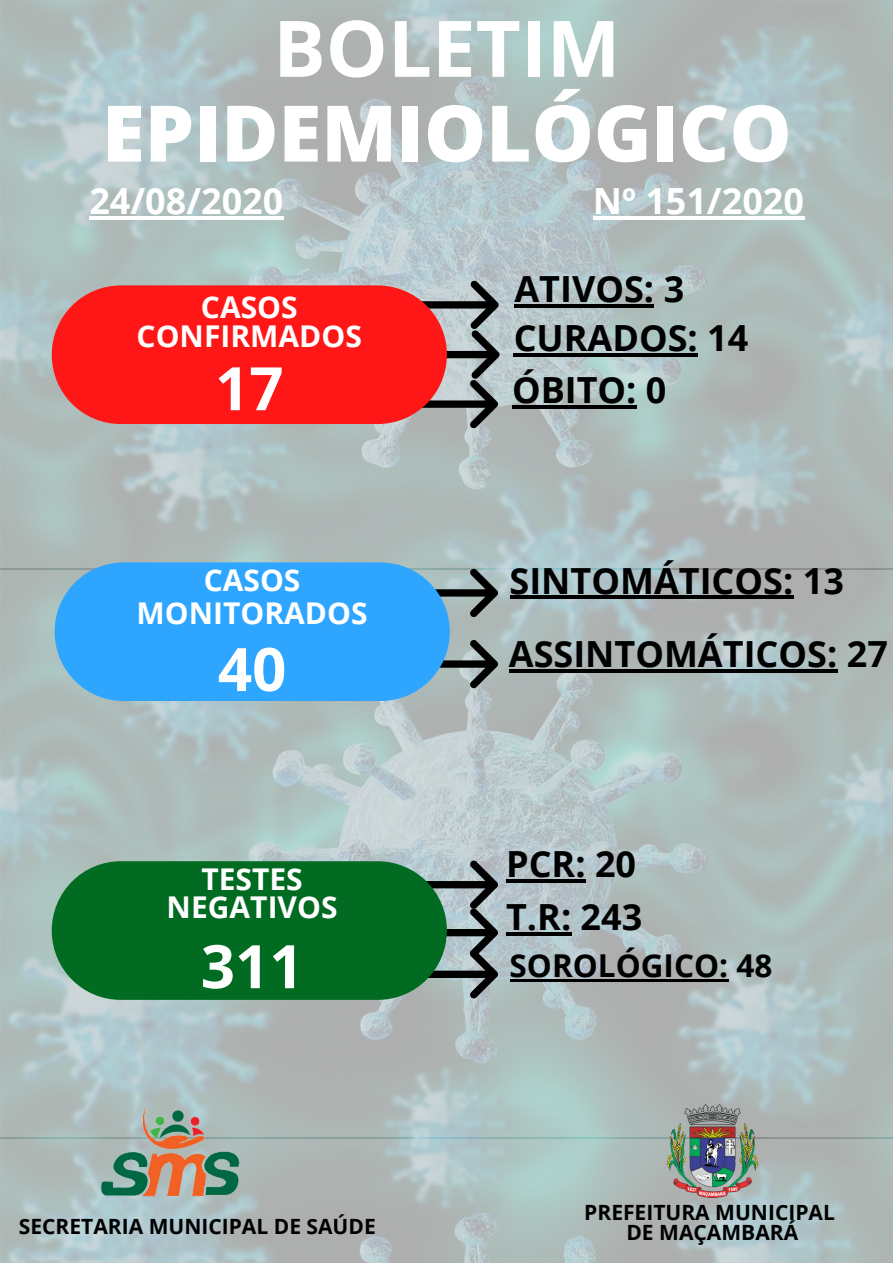
<style>
.page{position:relative;width:893px;height:1263px;background:#fff}
.page>*{position:absolute;margin:0;border:0;box-sizing:border-box;transform-origin:0 0}
.t1{font:800 78px "Open Sans";color:#fff}
.t2{font:700 78px "Open Sans";color:#fff}
.t3{font:700 60px "Open Sans";color:#fff}
.t4{font:700 36px/50.4px "Open Sans";color:#000}
.t5{font:700 36px "Open Sans";color:#fff}
.t6{font:700 31.5px "Open Sans";color:#000}
.t7{font:700 30px/28.1px "Open Sans";color:#fff;text-align:center}
.t8{font:700 21px/19.4px "Open Sans";color:#000;text-align:center}
</style>
<div class="page">
<img style="left:0;top:0;width:893px;height:1263px">
<img style="left:665px;top:1103px;width:94px;height:96px">
<svg style="left:450px;top:569px;width:48px;height:48px;background:#768181"></svg>
<svg style="left:450px;top:640px;width:48px;height:48px;background:#798281"></svg>
<svg style="left:55px;top:562px;width:395px;height:139px;background:#37a7f8"></svg>
<svg style="left:394px;top:860px;width:104px;height:138px;background:#7d888c"></svg>
<svg style="left:52px;top:861px;width:395px;height:139px;background:#0d712c"></svg>
<svg style="left:394px;top:281px;width:106px;height:147px;background:#889193"></svg>
<svg style="left:52px;top:285px;width:395px;height:139px;background:#f82222"></svg>
<img style="left:99px;top:1104px;width:141px;height:94px">
<hr style="left:509px;top:596px;width:284px;height:3px;background:#000">
<hr style="left:509px;top:669px;width:328px;height:4px;background:#000">
<hr style="left:514px;top:304px;width:140px;height:4px;background:#000">
<hr style="left:514px;top:354px;width:184px;height:3px;background:#000">
<hr style="left:512px;top:405px;width:124px;height:3px;background:#000">
<hr style="left:506px;top:879px;width:80px;height:3px;background:#000">
<hr style="left:506px;top:932px;width:65px;height:4px;background:#000">
<hr style="left:593px;top:216px;width:211px;height:3px;background:#fff">
<hr style="left:89px;top:216px;width:195px;height:3px;background:#fff">
<hr style="left:509px;top:979px;width:219px;height:2px;background:#000">
<h1 class="t2" style="left:273px;top:-7px;width:348px">BOLETIM</h1>
<h1 class="t1" style="left:102px;top:78px;width:691px">EPIDEMIOLÓGICO</h1>
<p class="t5" style="left:89px;top:175px;width:195px">24/08/2020</p>
<p class="t5" style="left:593px;top:175px;width:213px">Nº 151/2020</p>
<p class="t7" style="left:137px;top:293px;width:227px">CASOS<br>CONFIRMADOS</p>
<h2 class="t3" style="left:215px;top:346px;width:70px">17</h2>
<p class="t7" style="left:137px;top:564px;width:232px;line-height:32.1px">CASOS<br>MONITORADOS</p>
<h2 class="t3" style="left:218px;top:627px;width:70px">40</h2>
<p class="t7" style="left:167px;top:864px;width:172px">TESTES<br>NEGATIVOS</p>
<h2 class="t3" style="left:201px;top:924px;width:104px">311</h2>
<p class="t4" style="left:512px;top:263px;width:238px">ATIVOS: 3<br>CURADOS: 14<br>ÓBITO: 0</p>
<p class="t4" style="left:509px;top:543px;width:380px;line-height:73.5px">SINTOMÁTICOS: 13<br>ASSINTOMÁTICOS: 27</p>
<p class="t4" style="left:506px;top:836px;width:138px;line-height:53.3px">PCR: 20<br>T.R: 243</p>
<p class="t6" style="left:509px;top:943px;width:264px">SOROLÓGICO: 48</p>
<p class="t8" style="left:19px;top:1216px;width:358px">SECRETARIA MUNICIPAL DE SAÚDE</p>
<p class="t8" style="left:584px;top:1202px;width:252px">PREFEITURA MUNICIPAL<br>DE MAÇAMBARÁ</p>
</div>
